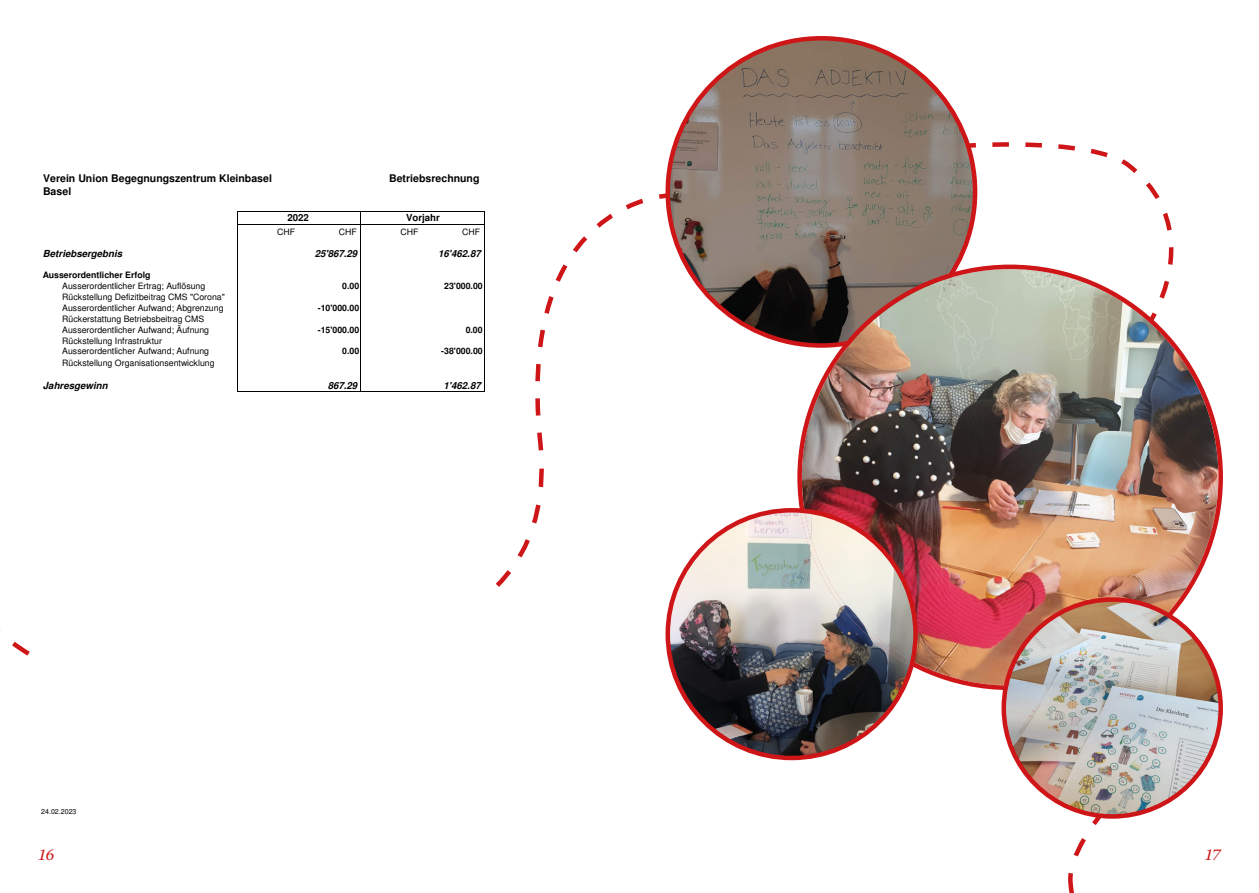
<style>
.page{position:relative;width:1259px;height:893px;background:#fff}
.page>*{position:absolute;margin:0;border:0;box-sizing:border-box;transform-origin:0 0}
.t1{font:italic 15px "Georgia Pro";color:#ce1517}
.t2{font:700 10.5px "Helvetica";color:#020203}
.t3{font:italic 700 9.75px "Helvetica";color:#020203}
.t4{font:700 9.75px "Helvetica";color:#020203}
.t5{font:8.7px/10.8px "Helvetica";color:#020203}
.t6{font:700 8.7px "Helvetica";color:#020203}
.t7{font:7.05px "Helvetica";color:#020203}
</style>
<div class="page">
<svg style="left:0;top:193px;width:672px;height:463px"></svg>
<div style="left:38px;top:170px;width:447px;height:646px;background:#fff"></div>
<svg style="left:237px;top:211px;width:1px;height:27px"></svg>
<svg style="left:360px;top:212px;width:1px;height:26px"></svg>
<svg style="left:484px;top:212px;width:1px;height:26px"></svg>
<hr style="left:238px;top:211px;width:247px;height:1px;background:#020203">
<hr style="left:238px;top:224px;width:247px;height:1px;background:#020203">
<hr style="left:237px;top:238px;width:1px;height:154px;background:#020203">
<hr style="left:360px;top:238px;width:1px;height:154px;background:#020203">
<hr style="left:484px;top:238px;width:1px;height:154px;background:#020203">
<hr style="left:238px;top:391px;width:247px;height:1px;background:#020203">
<img style="left:668px;top:38px;width:307px;height:307px;border-radius:154px">
<img style="left:797px;top:265px;width:426px;height:425px">
<img style="left:668px;top:510px;width:243px;height:248px">
<img style="left:800px;top:511px;width:112px;height:155px">
<img style="left:1003px;top:600px;width:217px;height:216px;border-radius:108px">
<svg style="left:963px;top:140px;width:221px;height:186px"></svg>
<svg style="left:1068px;top:812px;width:36px;height:81px"></svg>
<p class="t2" style="left:43px;top:172px;width:230px">Verein Union Begegnungszentrum Kleinbasel</p>
<p class="t2" style="left:389px;top:172px;width:92px">Betriebsrechnung</p>
<p class="t2" style="left:43px;top:186px;width:30px">Basel</p>
<p class="t5" style="left:277px;top:226px;width:20px">CHF</p>
<p class="t5" style="left:339px;top:226px;width:20px">CHF</p>
<p class="t5" style="left:400px;top:226px;width:20px">CHF</p>
<p class="t5" style="left:462px;top:226px;width:20px">CHF</p>
<p class="t4" style="left:287px;top:212px;width:23px">2022</p>
<p class="t4" style="left:406px;top:212px;width:35px">Vorjahr</p>
<p class="t3" style="left:43px;top:250px;width:81px">Betriebsergebnis</p>
<p class="t3" style="left:315px;top:250px;width:44px">25'867.29</p>
<p class="t3" style="left:438px;top:250px;width:44px">16'462.87</p>
<p class="t6" style="left:43px;top:270px;width:109px">Ausserordentlicher Erfolg</p>
<p class="t5" style="left:62px;top:281px;width:145px">Ausserordentlicher Ertrag; Auflösung</p>
<p class="t6" style="left:342px;top:281px;width:19px">0.00</p>
<p class="t6" style="left:444px;top:281px;width:40px">23'000.00</p>
<p class="t5" style="left:62px;top:292px;width:164px">Rückstellung Defizitbeitrag CMS "Corona"<br>Ausserordentlicher Aufwand; Abgrenzung</p>
<p class="t6" style="left:318px;top:303px;width:43px">-10'000.00</p>
<p class="t5" style="left:62px;top:313px;width:148px">Rückerstattung Betriebsbeitrag CMS<br>Ausserordentlicher Aufwand; Äufnung</p>
<p class="t6" style="left:318px;top:325px;width:43px">-15'000.00</p>
<p class="t6" style="left:466px;top:325px;width:19px">0.00</p>
<p class="t5" style="left:62px;top:335px;width:148px">Rückstellung Infrastruktur<br>Ausserordentlicher Aufwand; Äufnung</p>
<p class="t6" style="left:342px;top:346px;width:19px">0.00</p>
<p class="t6" style="left:441px;top:346px;width:43px">-38'000.00</p>
<p class="t5" style="left:62px;top:357px;width:154px">Rückstellung Organisationsentwicklung</p>
<p class="t3" style="left:43px;top:382px;width:66px">Jahresgewinn</p>
<p class="t3" style="left:328px;top:382px;width:31px">867.29</p>
<p class="t3" style="left:443px;top:382px;width:39px">1'462.87</p>
<p class="t7" style="left:41px;top:807px;width:37px">24.02.2023</p>
<h1 class="t1" style="left:38px;top:846px;width:17px">16</h1>
<h1 class="t1" style="left:1205px;top:846px;width:17px">17</h1>
</div>
